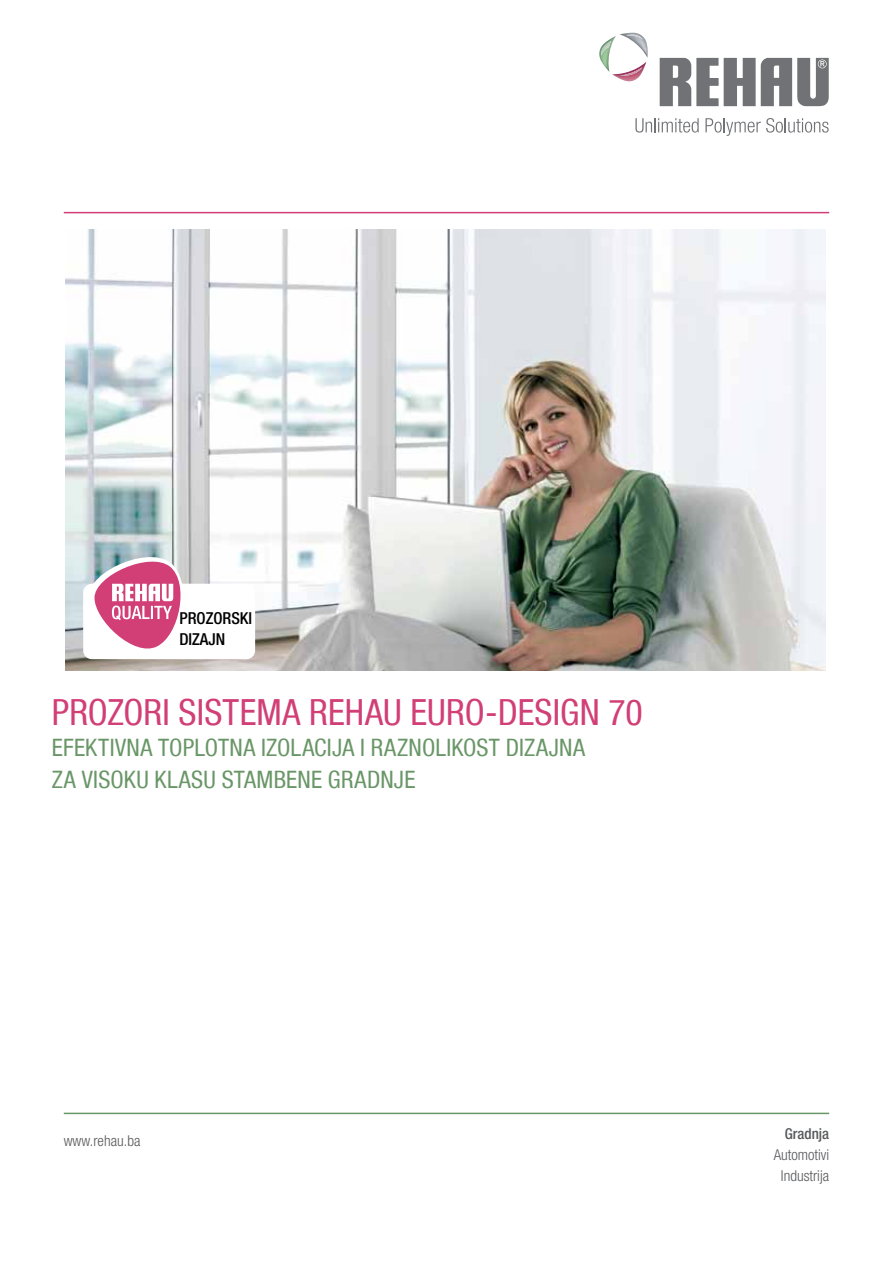
<style>
.page{position:relative;width:893px;height:1263px;background:#fff}
.page>*{position:absolute;margin:0;border:0;box-sizing:border-box;transform-origin:0 0}
.t1{font:condensed 36px "Helvetica Neue LT Com";letter-spacing:.005em;color:#d13f76}
.t2{font:condensed 24px/31.5px "Helvetica Neue LT Com";letter-spacing:.01em;color:#699667}
.t3{font:500 condensed 16.5px/21px "Helvetica Neue LT Com";color:#000}
.t4{font:300 condensed 15px/21px "Helvetica Neue LT Com";color:#58595b;text-align:center}
.t5{font:500 condensed 15px "Helvetica Neue LT Com";color:#58595b}
</style>
<div class="page">
<hr style="left:64px;top:212px;width:765px;height:1px;background:#d13f76">
<hr style="left:64px;top:1113px;width:765px;height:1px;background:#699667">
<svg style="left:635px;top:118px;width:64px;height:15px"></svg>
<svg style="left:705px;top:118px;width:124px;height:18px"></svg>
<svg style="left:660px;top:58px;width:169px;height:48px"></svg>
<svg style="left:599px;top:33px;width:49px;height:48px"></svg>
<img style="left:601px;top:41px;width:10px;height:15px">
<img style="left:620px;top:67px;width:22px;height:9px">
<img style="left:626px;top:35px;width:17px;height:4px">
<img style="left:65px;top:230px;width:760px;height:441px">
<svg style="left:83px;top:551px;width:172px;height:108px"></svg>
<p class="t3" style="left:179px;top:608px;width:74px">PROZorski<br>DIZAJN</p>
<h1 class="t1" style="left:52px;top:690px;width:592px">PROZORI SISTEMA REHAU EURO-DESI GN 70</h1>
<p class="t2" style="left:52px;top:731px;width:535px">EFEKTIVNA TOPLOTNA IZOLACIJA I RAZNOLIKOST DIZAJNA<br>ZA VISOKU KLASU STAMBENE GRADNJE</p>
<p class="t4" style="left:64px;top:1130px;width:78px">www.rehau.ba</p>
<p class="t5" style="left:785px;top:1125px;width:46px">Gradnja</p>
<p class="t4" style="left:774px;top:1144px;width:57px">Automotivi<br>Industrija</p>
</div>
